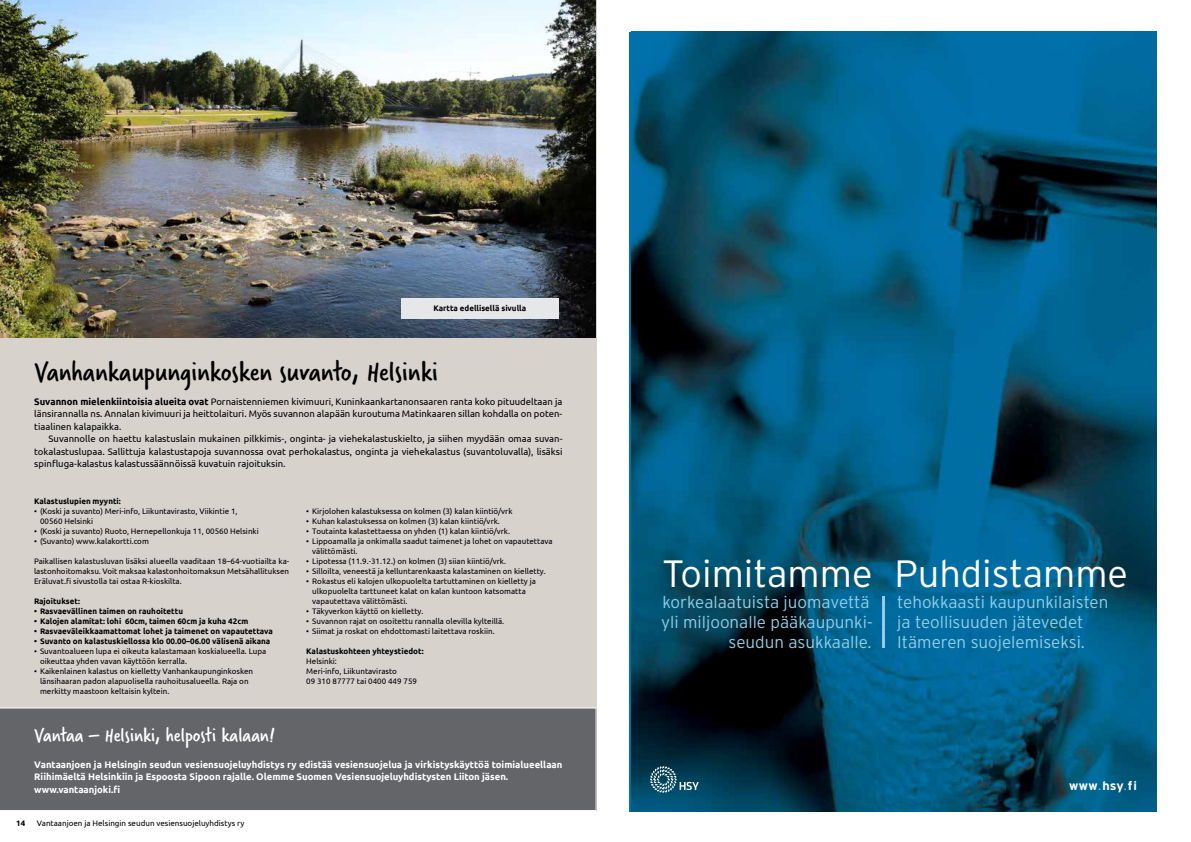
<style>
.page{position:relative;width:1191px;height:842px;background:#fff}
.page>*{position:absolute;margin:0;border:0;box-sizing:border-box;transform-origin:0 0}
.t1{font:300 38px "Interstate";color:#fff}
.t2{font:30px "Verveine";color:#000}
.t3{font:21.3px "Verveine";color:#fff}
.t4{font:300 17px/20.4px "Interstate";color:#93cde5;text-align:right}
.t5{font:700 12.5px "Interstate";letter-spacing:.02em;color:#fff}
.t6{font:9.5px/12.5px "Ubuntu";color:#000;text-align:justify}
.t7{font:700 9.5px/12.5px "Ubuntu";color:#fff}
.t8{font:8px/10px "Ubuntu";color:#000}
.t9{font:700 8px "Ubuntu";color:#000}
.s1{font-weight:700}
.s2{font-weight:300;color:#93cde5}
</style>
<div class="page">
<div style="left:0;top:0;width:596px;height:811px;background:#d7d2cc"></div>
<div style="left:0;top:708px;width:596px;height:103px;background:#646569"></div>
<img style="left:631px;top:32px;width:526px;height:779px">
<svg style="left:650px;top:766px;width:49px;height:27px"></svg>
<hr style="left:882px;top:597px;width:3px;height:51px;background:#93cde5">
<img style="left:0;top:0;width:595px;height:337px">
<div style="left:401px;top:298px;width:157px;height:21px;background:#e6e7e8"></div>
<p class="t9" style="left:433px;top:303px;width:94px">Kartta edellisellä sivulla</p>
<h2 class="t2" style="left:34px;top:350px;width:405px">Vanhankaupunginkosken suvanto, Helsinki</h2>
<p class="t6" style="left:34px;top:395px;width:529px"><span class="s1">Suvannon mielenkiintoisia alueita ovat</span> Pornaistenniemen kivimuuri, Kuninkaankartanonsaaren ranta koko pituudeltaan ja länsirannalla ns. Annalan kivimuuri ja heittolaituri. Myös suvannon alapään kuroutuma Matinkaaren sillan kohdalla on poten&shy;tiaalinen kalapaikka.</p>
<p class="t6" style="left:34px;top:432px;width:530px;text-indent:14px">Suvannolle on haettu kalastuslain mukainen pilkkimis-, onginta- ja viehekalastuskielto, ja siihen myydään omaa suvan&shy;tokalastuslupaa. Sallittuja kalastustapoja suvannossa ovat perhokalastus, onginta ja viehekalastus (suvantoluvalla), lisäksi spinfluga-kalastus kalastussäännöissä kuvatuin rajoituksin.</p>
<p class="t9" style="left:34px;top:496px;width:88px">Kalastuslupien myynti:</p>
<p class="t8" style="left:40px;top:506px;width:199px;text-indent:-6px">• (Koski ja suvanto) Meri-info, Liikuntavirasto, Viikintie 1,<br>00560 Helsinki</p>
<p class="t8" style="left:34px;top:526px;width:226px">• (Koski ja suvanto) Ruoto, Hernepellonkuja 11, 00560 Helsinki</p>
<p class="t8" style="left:34px;top:536px;width:116px">• (Suvanto) www.kalakortti.com</p>
<p class="t8" style="left:34px;top:556px;width:257px;text-align:justify">Paikallisen kalastusluvan lisäksi alueella vaaditaan 18–64-vuotiailta ka&shy;lastonhoitomaksu. Voit maksaa kalastonhoitomaksun Metsähallituksen Eräluvat.fi sivustolla tai ostaa R-kioskilta.</p>
<p class="t9" style="left:34px;top:596px;width:48px">Rajoitukset:</p>
<p class="t9" style="left:34px;top:606px;width:150px">• Rasvaevällinen taimen on rauhoitettu</p>
<p class="t9" style="left:34px;top:616px;width:216px">• Kalojen alamitat: lohi 60cm, taimen 60cm ja kuha 42cm</p>
<p class="t9" style="left:34px;top:626px;width:240px">• Rasvaeväleikkaamattomat lohet ja taimenet on vapautettava</p>
<p class="t9" style="left:34px;top:636px;width:238px">• Suvanto on kalastuskiellossa klo 00.00–06.00 välisenä aikana</p>
<p class="t8" style="left:40px;top:646px;width:228px;text-indent:-6px">• Suvantoalueen lupa ei oikeuta kalastamaan koskialueella. Lupa oikeuttaa yhden vavan käyttöön kerralla.</p>
<p class="t8" style="left:40px;top:666px;width:215px;text-indent:-6px">• Kaikenlainen kalastus on kielletty Vanhankaupunginkosken länsihaaran padon alapuolisella rauhoitusalueella. Raja on merkitty maastoon keltaisin kyltein.</p>
<h3 class="t3" style="left:34px;top:720px;width:242px">Vantaa – Helsinki, helposti kalaan!</h3>
<p class="t8" style="left:306px;top:506px;width:208px">• Kirjolohen kalastuksessa on kolmen (3) kalan kiintiö/vrk</p>
<p class="t8" style="left:306px;top:516px;width:195px">• Kuhan kalastuksessa on kolmen (3) kalan kiintiö/vrk.</p>
<p class="t8" style="left:306px;top:526px;width:205px">• Toutainta kalastettaessa on yhden (1) kalan kiintiö/vrk.</p>
<p class="t8" style="left:312px;top:536px;width:242px;text-indent:-6px">• Lippoamalla ja onkimalla saadut taimenet ja lohet on vapautettava välittömästi.</p>
<p class="t8" style="left:306px;top:556px;width:201px">• Lipotessa (11.9.-31.12.) on kolmen (3) siian kiintiö/vrk.</p>
<p class="t8" style="left:306px;top:566px;width:241px">• Silloilta, veneestä ja kelluntarenkaasta kalastaminen on kielletty.</p>
<p class="t8" style="left:312px;top:576px;width:225px;text-indent:-6px">• Rokastus eli kalojen ulkopuolelta tartuttaminen on kielletty ja ulkopuolelta tarttuneet kalat on kalan kuntoon katsomatta vapautettava välittömästi.</p>
<p class="t8" style="left:306px;top:606px;width:119px">• Täkyverkon käyttö on kielletty.</p>
<p class="t8" style="left:306px;top:616px;width:199px">• Suvannon rajat on osoitettu rannalla olevilla kylteillä.</p>
<p class="t8" style="left:306px;top:626px;width:190px">• Siimat ja roskat on ehdottomasti laitettava roskiin.</p>
<p class="t9" style="left:306px;top:646px;width:119px">Kalastuskohteen yhteystiedot:</p>
<p class="t8" style="left:306px;top:656px;width:112px">Helsinki:<br>Meri-info, Liikuntavirasto<br>09 310 87777 tai 0400 449 759</p>
<p class="t7" style="left:34px;top:758px;width:529px">Vantaanjoen ja Helsingin seudun vesiensuojeluyhdistys ry edistää vesiensuojelua ja virkistyskäyttöä toimialueellaan<br>Riihimäeltä Helsinkiin ja Espoosta Sipoon rajalle. Olemme Suomen Vesiensuojeluyhdistysten Liiton jäsen. www.vantaanjoki.fi</p>
<p class="t9" style="left:16px;top:818px;width:11px">14</p>
<p class="t8" style="left:37px;top:818px;width:209px">Vantaanjoen ja Helsingin seudun vesiensuojeluyhdistys ry</p>
<h1 class="t1" style="left:662px;top:551px;width:212px">Toimitamme</h1>
<h3 class="t4" style="left:661px;top:591px;width:213px">korkealaatuista juomavettä yli miljoonalle pääkaupunki&shy;seudun asukkaalle.</h3>
<h1 class="t1" style="left:894px;top:551px;width:235px">Puhdistamme</h1>
<h3 class="t4" style="left:897px;top:591px;width:213px;text-align:left">tehokkaasti kaupunkilaisten ja teollisuuden jätevedet<br>Itämeren suojelemiseksi.</h3>
<h3 class="t5" style="left:1069px;top:778px;width:69px">www<span class="s2">.</span>hsy<span class="s2">.</span>fi</h3>
</div>
